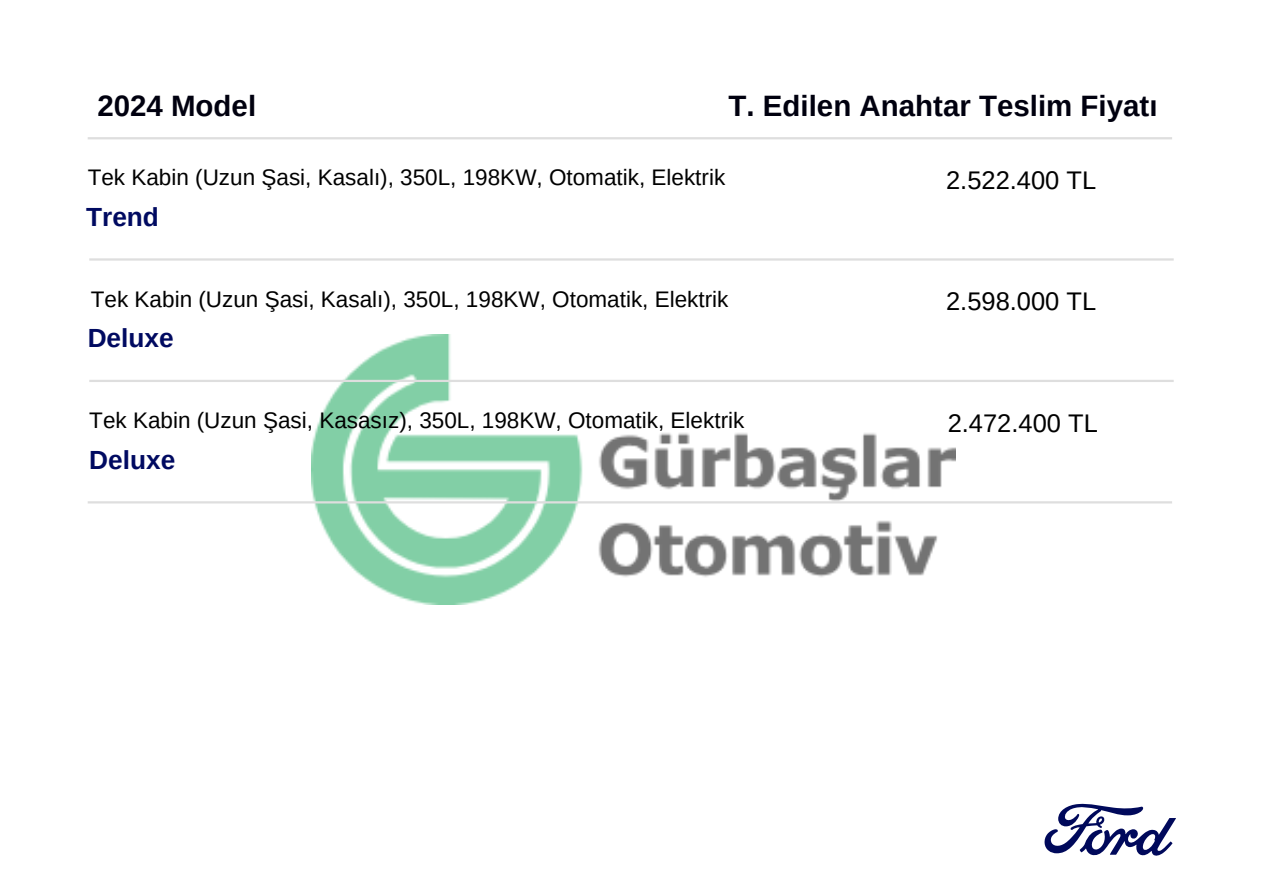
<style>
.page{position:relative;width:1263px;height:893px;background:#fff}
.page>*{position:absolute;margin:0;border:0;box-sizing:border-box;transform-origin:0 0}
.t1{font:700 29.47px "Arimo";color:#00000f}
.t2{font:700 26.25px "Arimo";color:#000a61}
.t3{font:25.5px "Arimo";color:#000}
.t4{font:22.5px "Arimo";color:#000}
</style>
<div class="page">
<img style="left:311px;top:334px;width:644px;height:271px">
<svg style="left:1044px;top:804px;width:132px;height:51px"></svg>
<hr style="left:88px;top:137px;width:1084px;height:2px;background:#dedede">
<hr style="left:89px;top:258px;width:1085px;height:3px;background:#dedede">
<hr style="left:89px;top:380px;width:1085px;height:2px;background:#dedede">
<hr style="left:88px;top:501px;width:1084px;height:2px;background:#dedede">
<h1 class="t1" style="left:97px;top:89px;width:160px">2024 Model</h1>
<h1 class="t1" style="left:728px;top:89px;width:430px">T. Edilen Anahtar Teslim Fiyatı</h1>
<h2 class="t4" style="left:88px;top:165px;width:639px">Tek Kabin (Uzun Şasi, Kasalı), 350L, 198KW, Otomatik, Elektrik</h2>
<p class="t2" style="left:86px;top:202px;width:74px">Trend</p>
<h2 class="t4" style="left:91px;top:286px;width:639px">Tek Kabin (Uzun Şasi, Kasalı), 350L, 198KW, Otomatik, Elektrik</h2>
<h3 class="t2" style="left:88px;top:323px;width:88px">Deluxe</h3>
<p class="t4" style="left:89px;top:408px;width:657px">Tek Kabin (Uzun Şasi, Kasasız), 350L, 198KW, Otomatik, Elektrik</p>
<p class="t2" style="left:89px;top:445px;width:88px">Deluxe</p>
<p class="t3" style="left:946px;top:166px;width:152px">2.522.400 TL</p>
<h3 class="t3" style="left:946px;top:287px;width:152px">2.598.000 TL</h3>
<h2 class="t3" style="left:948px;top:409px;width:152px">2.472.400 TL</h2>
</div>
